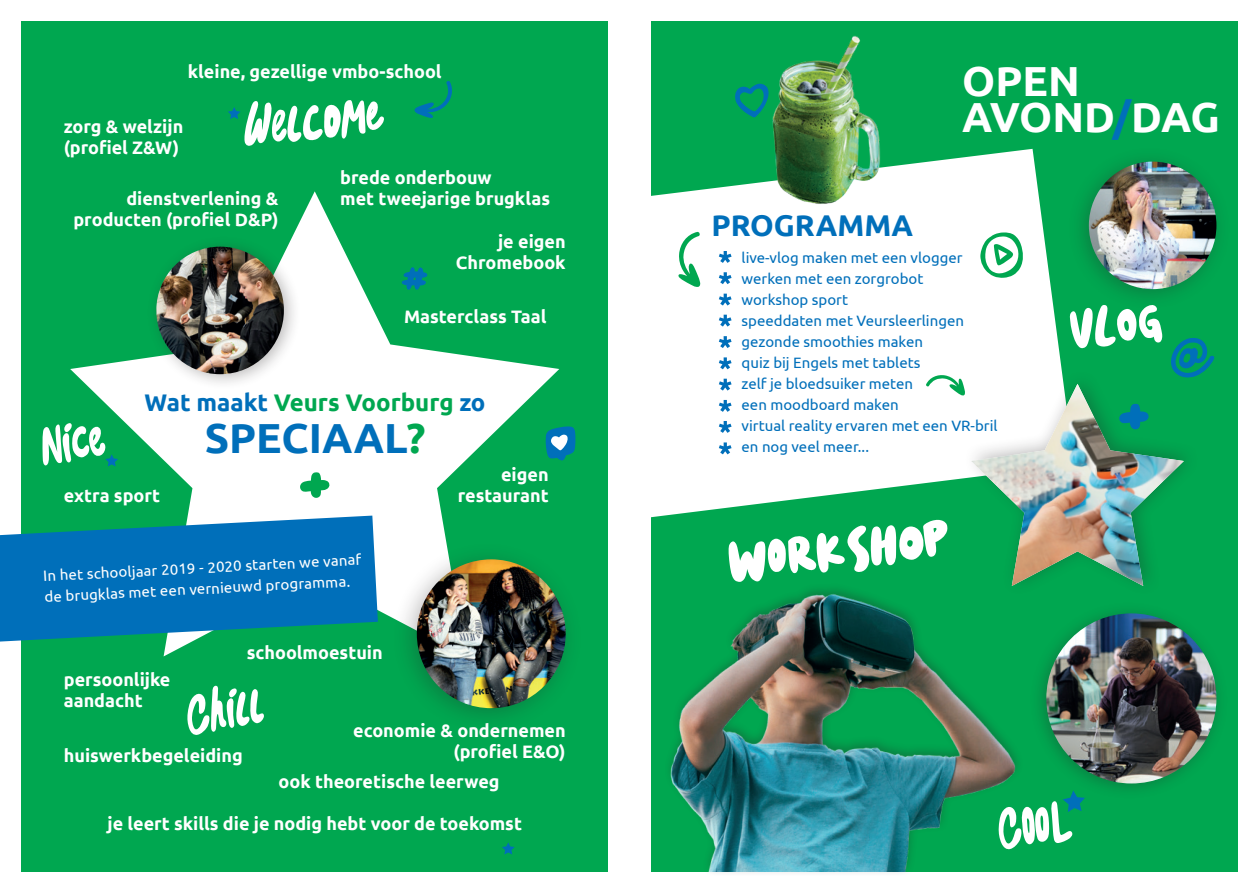
<style>
.page{position:relative;width:1259px;height:893px;background:#fff}
.page>*{position:absolute;margin:0;border:0;box-sizing:border-box;transform-origin:0 0}
.t1{font:700 42px/36px "Ubuntu";color:#fff}
.t2{font:700 42px "Ubuntu";color:#006fba}
.t3{font:700 30px "Ubuntu";color:#006fba}
.t4{font:700 24px "Ubuntu";color:#00a750}
.t5{font:700 18px/21px "Ubuntu";color:#fff;text-align:right}
.t6{font:15px/21px "Ubuntu";color:#006fba}
.t7{font:15px/21px "Ubuntu";color:#fff}
.s1{color:#006fba}
.s2{color:#00a750}
</style>
<div class="page">
<div style="left:651px;top:21px;width:586px;height:851px;background:#00a750"></div>
<svg style="left:651px;top:149px;width:402px;height:369px;background:#e0f4ea"></svg>
<svg style="left:719px;top:251px;width:12px;height:12px"></svg>
<svg style="left:719px;top:272px;width:12px;height:12px"></svg>
<svg style="left:719px;top:294px;width:12px;height:12px"></svg>
<svg style="left:719px;top:315px;width:12px;height:12px"></svg>
<svg style="left:719px;top:336px;width:12px;height:12px"></svg>
<svg style="left:719px;top:357px;width:12px;height:12px"></svg>
<svg style="left:719px;top:379px;width:12px;height:12px"></svg>
<svg style="left:719px;top:400px;width:12px;height:12px"></svg>
<svg style="left:719px;top:421px;width:12px;height:12px"></svg>
<svg style="left:719px;top:442px;width:12px;height:12px"></svg>
<div style="left:21px;top:21px;width:587px;height:851px;background:#00a750"></div>
<svg style="left:70px;top:191px;width:489px;height:465px"></svg>
<svg style="left:502px;top:842px;width:12px;height:12px"></svg>
<svg style="left:42px;top:422px;width:76px;height:44px"></svg>
<svg style="left:735px;top:83px;width:33px;height:35px"></svg>
<svg style="left:300px;top:472px;width:30px;height:26px"></svg>
<svg style="left:228px;top:100px;width:156px;height:46px"></svg>
<svg style="left:414px;top:81px;width:38px;height:37px"></svg>
<svg style="left:980px;top:232px;width:44px;height:46px"></svg>
<svg style="left:678px;top:231px;width:23px;height:56px"></svg>
<svg style="left:728px;top:519px;width:219px;height:63px"></svg>
<div style="left:1067px;top:146px;width:164px;height:164px;background:#231f20;opacity:.3"></div>
<img style="left:1089px;top:162px;width:127px;height:127px;border-radius:64px">
<div style="left:962px;top:368px;width:239px;height:229px;background:#231f20;opacity:.3"></div>
<div style="left:391px;top:541px;width:192px;height:192px;background:#231f20;opacity:.3"></div>
<img style="left:417px;top:559px;width:149px;height:149px;border-radius:74px">
<div style="left:146px;top:235px;width:155px;height:156px;background:#231f20;opacity:.3"></div>
<img style="left:156px;top:247px;width:128px;height:127px;border-radius:64px">
<img style="left:769px;top:35px;width:117px;height:173px">
<svg style="left:401px;top:267px;width:26px;height:23px"></svg>
<svg style="left:187px;top:685px;width:77px;height:50px"></svg>
<svg style="left:545px;top:426px;width:30px;height:35px"></svg>
<svg style="left:0;top:516px;width:378px;height:126px;background:#0a7baf"></svg>
<svg style="left:925px;top:374px;width:40px;height:22px"></svg>
<div style="left:664px;top:583px;width:360px;height:294px;background:#231f20;opacity:.3"></div>
<img style="left:664px;top:582px;width:357px;height:290px">
<div style="left:1029px;top:601px;width:199px;height:199px;background:#231f20;opacity:.3"></div>
<img style="left:1046px;top:613px;width:170px;height:170px;border-radius:85px">
<svg style="left:998px;top:790px;width:87px;height:60px"></svg>
<img style="left:971px;top:303px;width:244px;height:283px">
<p class="t5" style="left:188px;top:61px;width:255px">kleine, gezellige vmbo-school</p>
<p class="t5" style="left:64px;top:116px;width:121px;text-align:left">zorg &amp; welzijn (profiel Z&amp;W)</p>
<p class="t5" style="left:73px;top:188px;width:207px">dienstverlening &amp; producten (profiel D&amp;P)</p>
<p class="t5" style="left:340px;top:167px;width:211px;text-align:left">brede onderbouw<br>met tweejarige brugklas</p>
<p class="t5" style="left:456px;top:231px;width:111px">je eigen<br>Chromebook</p>
<p class="t5" style="left:404px;top:306px;width:144px">Masterclass Taal</p>
<h3 class="t4" style="left:145px;top:387px;width:342px"><span class="s1">Wat maakt</span> Veurs Voorburg <span class="s1">zo</span></h3>
<h1 class="t2" style="left:205px;top:412px;width:222px">SPECIAAL<span class="s2">?</span></h1>
<p class="t5" style="left:64px;top:485px;width:98px">extra sport</p>
<p class="t7" style="left:43px;top:565px;width:320px;rotate:-3deg">In het schooljaar 2019 - 2020 starten we vanaf de brugklas met een vernieuwd programma.</p>
<p class="t5" style="left:64px;top:669px;width:108px;text-align:left">persoonlijke aandacht</p>
<p class="t5" style="left:247px;top:642px;width:137px">schoolmoestuin</p>
<p class="t5" style="left:458px;top:464px;width:92px">eigen restaurant</p>
<p class="t5" style="left:64px;top:745px;width:180px">huiswerkbegeleiding</p>
<p class="t5" style="left:353px;top:720px;width:214px">economie &amp; ondernemen (profiel E&amp;O)</p>
<p class="t5" style="left:279px;top:771px;width:222px">ook theoretische leerweg</p>
<p class="t5" style="left:107px;top:813px;width:416px">je leert skills die je nodig hebt voor de toekomst</p>
<h1 class="t1" style="left:962px;top:63px;width:259px">OPEN<br>AVOND<span class="s1">/</span>DAG</h1>
<h2 class="t3" style="left:711px;top:207px;width:203px">PROGRAMMA</h2>
<p class="t6" style="left:741px;top:246px;width:258px">live-vlog maken met een vlogger werken met een zorgrobot<br>workshop sport<br>speeddaten met Veursleerlingen gezonde smoothies maken<br>quiz bij Engels met tablets<br>zelf je bloedsuiker meten<br>een moodboard maken<br>virtual reality ervaren met een VR-bril en nog veel meer...</p>
</div>
